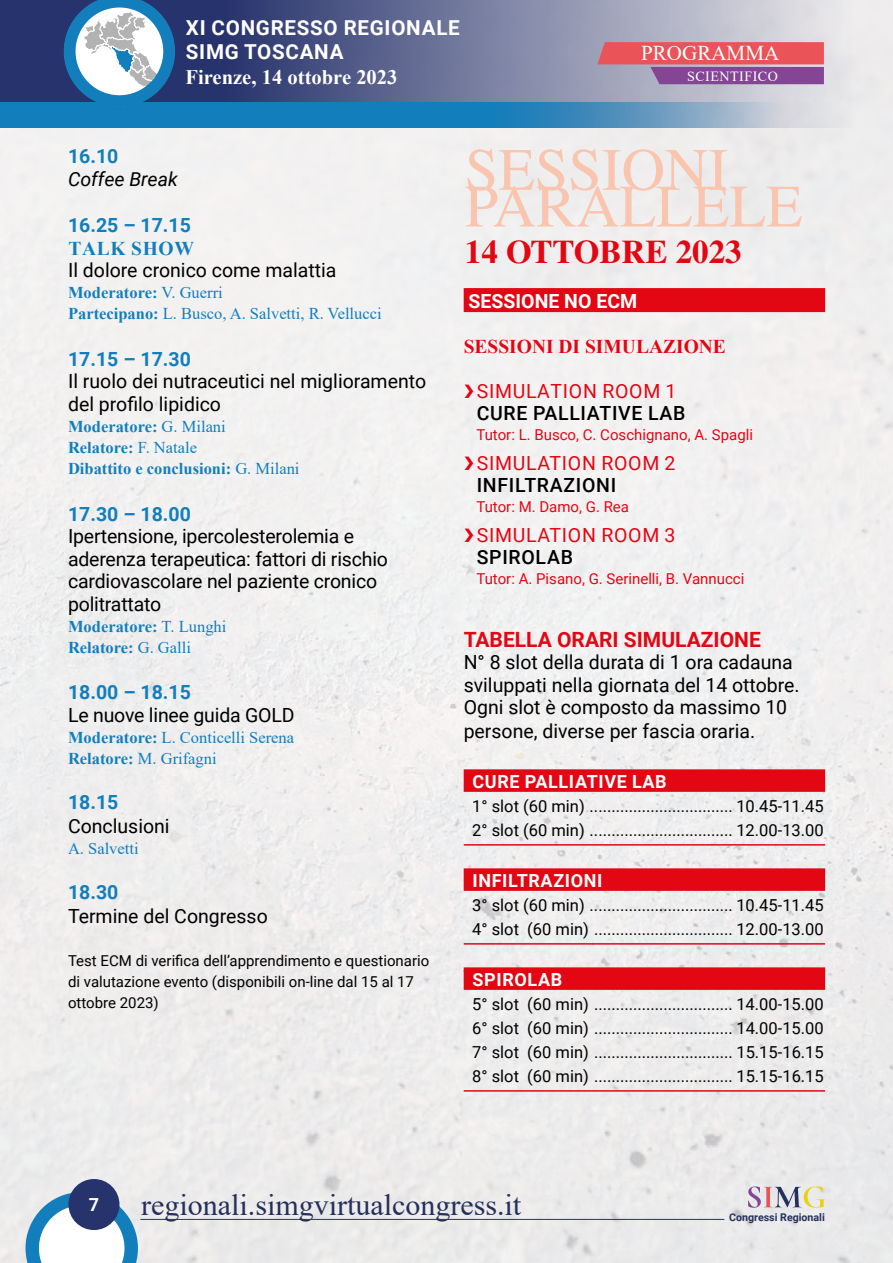
<style>
.page{position:relative;width:893px;height:1263px;background:#fff}
.page>*{position:absolute;margin:0;border:0;box-sizing:border-box;transform-origin:0 0}
.t1{font:60px "Times LT Std";color:#f9c5af}
.t2{font:700 33px "Times LT Std";color:#e30613}
.t3{font:30px "Times New Roman";color:#252f5b}
.t4{font:700 21px "Roboto";color:#e30613}
.t5{font:21px "Times New Roman";color:#fff}
.t6{font:700 20.55px/24.8px "Roboto";letter-spacing:.035em;color:#fff}
.t7{font:700 20.55px "Times New Roman";color:#fff}
.t8{font:19.5px/22.5px "Roboto";color:#000}
.t9{font:700 19.5px "Roboto";color:#127ebc}
.t10{font:19.5px "Roboto";letter-spacing:.035em;color:#e30613}
.t11{font:500 19.5px "Roboto";letter-spacing:.035em;color:#000}
.t12{font:700 19.5px "Times New Roman";color:#e30613}
.t13{font:700 19.5px "Roboto";color:#fff}
.t14{font:italic 19.5px "Roboto";color:#000}
.t15{font:700 19.5px "Times New Roman";letter-spacing:.035em;color:#127ebc}
.t16{font:700 18px "Roboto";letter-spacing:.035em;color:#fff}
.t17{font:16.5px/24px "Roboto";color:#000}
.t18{font:16.5px/21px "Times New Roman";color:#127ebc}
.t19{font:700 16.5px/21px "Times New Roman";color:#127ebc}
.t20{font:15px/21px "Roboto";color:#000}
.t21{font:15px "Roboto";color:#e30613}
.t22{font:14.1px "Times New Roman";letter-spacing:.035em;color:#fff}
.t23{font:700 10.65px "Roboto";color:#252f5b}
.s1{font-weight:700}
.s2{font-weight:400}
</style>
<div class="page">
<div style="left:0;top:128px;width:893px;height:1135px;background:#f0efef"></div>
<svg style="left:26px;top:1192px;width:112px;height:71px"></svg>
<div style="left:68px;top:1179px;width:51px;height:51px;background:#27336c;border-radius:50%"></div>
<svg style="left:0;top:0;width:893px;height:128px;background:#7980a1"></svg>
<svg style="left:748px;top:1186px;width:77px;height:22px;background:#cbc0bc"></svg>
<svg style="left:0;top:102px;width:838px;height:26px;background:#3d8ec0"></svg>
<hr style="left:140px;top:1219px;width:584px;height:1px;background:#27336c">
<svg style="left:597px;top:42px;width:227px;height:42px;background:#c05f7c"></svg>
<svg style="left:64px;top:0;width:111px;height:107px"></svg>
<div style="left:464px;top:288px;width:361px;height:24px;background:#e30613"></div>
<div style="left:464px;top:769px;width:361px;height:23px;background:#e30613"></div>
<hr style="left:464px;top:844px;width:361px;height:2px;background:#e30613">
<div style="left:464px;top:868px;width:361px;height:23px;background:#e30613"></div>
<hr style="left:464px;top:943px;width:361px;height:2px;background:#e30613">
<div style="left:464px;top:967px;width:361px;height:23px;background:#e30613"></div>
<hr style="left:464px;top:1090px;width:361px;height:2px;background:#e30613">
<svg style="left:465px;top:384px;width:8px;height:14px"></svg>
<svg style="left:465px;top:456px;width:8px;height:14px"></svg>
<svg style="left:465px;top:528px;width:8px;height:14px"></svg>
<p class="t6" style="left:186px;top:14px;width:275px">XI CONGRESSO REGIONALE<br>SIMG TOSCANA</p>
<p class="t7" style="left:185px;top:62px;width:213px">Firenze, 14 ottobre 2023</p>
<p class="t5" style="left:641px;top:38px;width:140px">PROGRAMMA</p>
<p class="t22" style="left:687px;top:66px;width:92px">SCIENTIFICO</p>
<p class="t9" style="left:68px;top:143px;width:52px">16.10</p>
<p class="t14" style="left:68px;top:165px;width:111px">Coffee Break</p>
<p class="t9" style="left:68px;top:212px;width:124px">16.25 – 17.15</p>
<p class="t15" style="left:68px;top:234px;width:127px">TALK SHOW</p>
<p class="t8" style="left:68px;top:259px;width:270px">Il dolore cronico come malattia</p>
<p class="t18" style="left:68px;top:282px;width:315px"><span class="s1">Moderatore:</span> V. Guerri<br><span class="s1">Partecipano:</span> L. Busco, A. Salvetti, R. Vellucci</p>
<p class="t9" style="left:68px;top:345px;width:124px">17.15 – 17.30</p>
<p class="t8" style="left:68px;top:370px;width:360px">Il ruolo dei nutraceutici nel miglioramento del profilo lipidico</p>
<p class="t19" style="left:68px;top:415px;width:233px">Moderatore: <span class="s2">G. Milani<br></span>Relatore: <span class="s2">F. Natale<br></span>Dibattito e conclusioni: <span class="s2">G. Milani</span></p>
<p class="t9" style="left:68px;top:500px;width:124px">17.30 – 18.00</p>
<p class="t8" style="left:68px;top:524px;width:321px">Ipertensione, ipercolesterolemia e aderenza terapeutica: fattori di rischio cardiovascolare nel paziente cronico politrattato</p>
<p class="t19" style="left:68px;top:615px;width:160px">Moderatore: <span class="s2">T. Lunghi<br></span>Relatore: <span class="s2">G. Galli</span></p>
<p class="t9" style="left:68px;top:678px;width:124px">18.00 – 18.15</p>
<p class="t8" style="left:68px;top:703px;width:228px">Le nuove linee guida GOLD</p>
<p class="t18" style="left:68px;top:726px;width:228px"><span class="s1">Moderatore:</span> L. Conticelli Serena<br><span class="s1">Relatore:</span> M. Grifagni</p>
<p class="t9" style="left:68px;top:788px;width:52px">18.15</p>
<p class="t8" style="left:68px;top:814px;width:103px">Conclusioni</p>
<p class="t18" style="left:68px;top:837px;width:72px">A. Salvetti</p>
<p class="t9" style="left:68px;top:878px;width:52px">18.30</p>
<p class="t8" style="left:68px;top:904px;width:201px">Termine del Congresso</p>
<p class="t20" style="left:68px;top:950px;width:363px">Test ECM di verifica dell’apprendimento e questionario di valutazione evento (disponibili on-line dal 15 al 17 ottobre 2023)</p>
<h1 class="t1" style="left:465px;top:136px;width:265px">SESSIONI</h1>
<h1 class="t1" style="left:465px;top:173px;width:339px">PARALLELE</h1>
<h2 class="t2" style="left:465px;top:232px;width:278px">14 OTTOBRE 2023</h2>
<p class="t13" style="left:469px;top:287px;width:170px">SESSIONE NO ECM</p>
<p class="t12" style="left:464px;top:332px;width:264px">SESSIONI DI SIMULAZIONE</p>
<p class="t10" style="left:477px;top:377px;width:201px">SIMULATION ROOM 1</p>
<p class="t11" style="left:477px;top:400px;width:210px">CURE PALLIATIVE LAB</p>
<p class="t21" style="left:476px;top:424px;width:278px">Tutor: L. Busco, C. Coschignano, A. Spagli</p>
<p class="t10" style="left:477px;top:449px;width:200px">SIMULATION ROOM 2</p>
<p class="t11" style="left:477px;top:472px;width:141px">INFILTRAZIONI</p>
<p class="t21" style="left:476px;top:496px;width:154px">Tutor: M. Damo, G. Rea</p>
<p class="t10" style="left:477px;top:521px;width:200px">SIMULATION ROOM 3</p>
<p class="t11" style="left:477px;top:544px;width:98px">SPIROLAB</p>
<p class="t21" style="left:476px;top:568px;width:269px">Tutor: A. Pisano, G. Serinelli, B. Vannucci</p>
<p class="t4" style="left:464px;top:625px;width:299px">TABELLA ORARI SIMULAZIONE</p>
<p class="t8" style="left:464px;top:650px;width:337px;line-height:23px">N° 8 slot della durata di 1 ora cadauna sviluppati nella giornata del 14 ottobre.<br>Ogni slot è composto da massimo 10 persone, diverse per fascia oraria.</p>
<p class="t16" style="left:472px;top:768px;width:196px">CURE PALLIATIVE LAB</p>
<p class="t17" style="left:472px;top:793px;width:353px">1° slot (60 min) ................................. 10.45-11.45<br>2° slot (60 min) ................................. 12.00-13.00</p>
<p class="t16" style="left:472px;top:867px;width:131px">INFILTRAZIONI</p>
<p class="t17" style="left:472px;top:892px;width:353px">3° slot (60 min) ................................. 10.45-11.45<br>4° slot (60 min) ................................ 12.00-13.00</p>
<p class="t16" style="left:472px;top:966px;width:91px">SPIROLAB</p>
<p class="t17" style="left:472px;top:991px;width:353px;text-align:justify">5° slot (60 min) ................................ 14.00-15.00<br>6° slot (60 min) ................................ 14.00-15.00<br>7° slot (60 min) ................................ 15.15-16.15<br>8° slot (60 min) ................................ 15.15-16.15</p>
<p class="t16" style="left:89px;top:1192px;width:12px">7</p>
<h3 class="t3" style="left:141px;top:1183px;width:381px">regionali.simgvirtualcongress.it</h3>
<p class="t23" style="left:729px;top:1209px;width:97px">Congressi Regionali</p>
</div>
